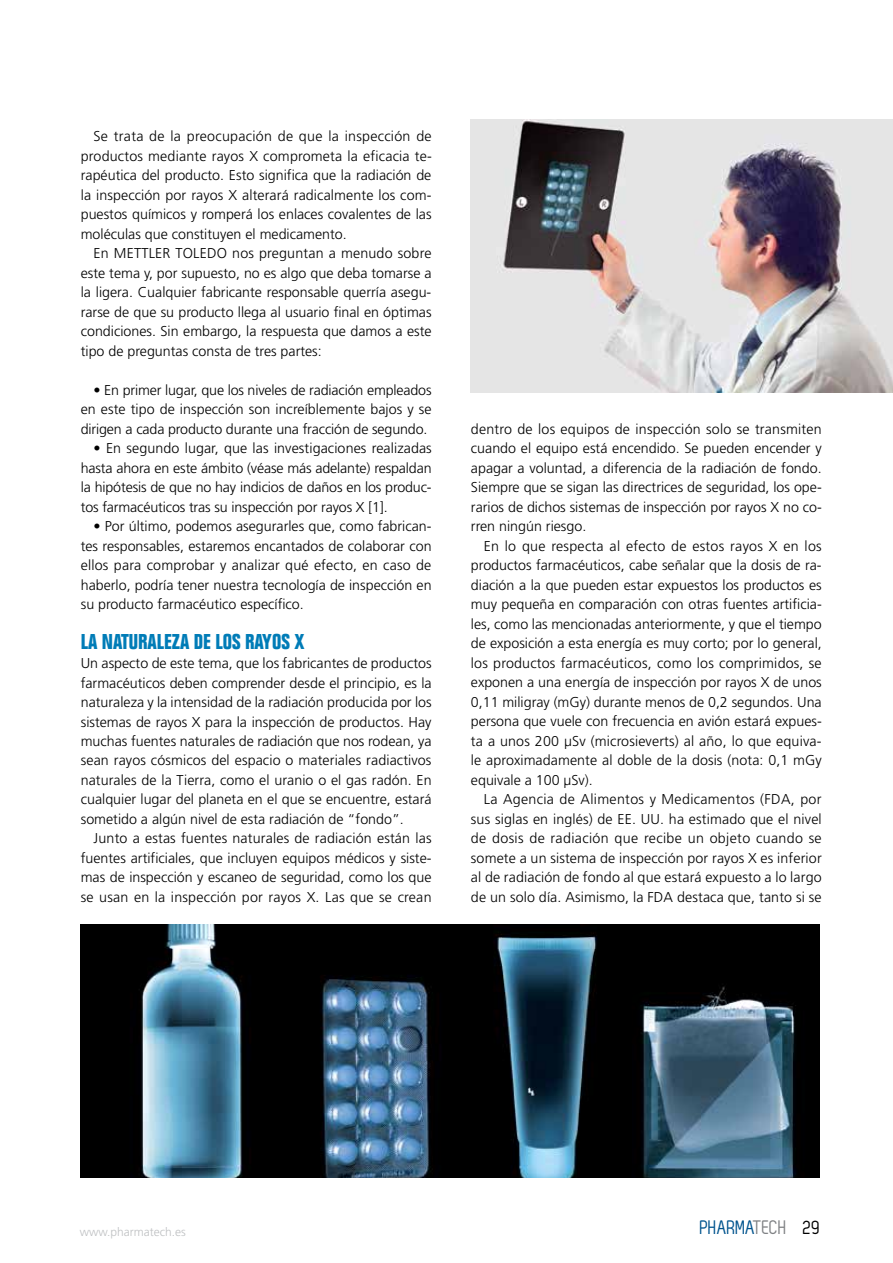
<style>
.page{position:relative;width:893px;height:1263px;background:#fff}
.page>*{position:absolute;margin:0;border:0;box-sizing:border-box;transform-origin:0 0}
.t1{font:700 condensed 21px "Folio";color:#007cb7}
.t2{font:19.5px "Zag";color:#00548e}
.t3{font:300 14.25px/19.5px "Frutiger";color:#000;text-align:justify}
.t4{font:300 12px "Frutiger";color:#bec0c2}
.s1{color:#808285}
.s2{color:#000}
</style>
<div class="page">
<img style="left:471px;top:119px;width:422px;height:273px">
<img style="left:80px;top:925px;width:739px;height:253px">
<p class="t3" style="left:81px;top:127px;width:353px;text-indent:13px">Se trata de la preocupación de que la inspección de productos mediante rayos X comprometa la eficacia te&shy;rapéutica del producto. Esto significa que la radiación de la inspección por rayos X alterará radicalmente los com&shy;puestos químicos y romperá los enlaces covalentes de las moléculas que constituyen el medicamento.</p>
<p class="t3" style="left:81px;top:244px;width:352px;text-indent:13px">En METTLER TOLEDO nos preguntan a menudo sobre este tema y, por supuesto, no es algo que deba tomarse a la ligera. Cualquier fabricante responsable querría asegu&shy;rarse de que su producto llega al usuario final en óptimas condiciones. Sin embargo, la respuesta que damos a este tipo de preguntas consta de tres partes:</p>
<p class="t3" style="left:81px;top:380px;width:352px;text-indent:13px">• En primer lugar, que los niveles de radiación empleados en este tipo de inspección son increíblemente bajos y se dirigen a cada producto durante una fracción de segundo.</p>
<p class="t3" style="left:81px;top:439px;width:352px;text-indent:13px">• En segundo lugar, que las investigaciones realizadas hasta ahora en este ámbito (véase más adelante) respaldan la hipótesis de que no hay indicios de daños en los produc&shy;tos farmacéuticos tras su inspección por rayos X [1].</p>
<p class="t3" style="left:81px;top:517px;width:352px;text-indent:13px">• Por último, podemos asegurarles que, como fabrican&shy;tes responsables, estaremos encantados de colaborar con ellos para comprobar y analizar qué efecto, en caso de haberlo, podría tener nuestra tecnología de inspección en su producto farmacéutico específico.</p>
<h1 class="t1" style="left:81px;top:629px;width:225px">LA NATURALEZA DE LOS RAYOS X</h1>
<p class="t3" style="left:81px;top:653px;width:352px">Un aspecto de este tema, que los fabricantes de productos farmacéuticos deben comprender desde el principio, es la naturaleza y la intensidad de la radiación producida por los sistemas de rayos X para la inspección de productos. Hay muchas fuentes naturales de radiación que nos rodean, ya sean rayos cósmicos del espacio o materiales radiactivos naturales de la Tierra, como el uranio o el gas radón. En cualquier lugar del planeta en el que se encuentre, estará sometido a algún nivel de esta radiación de “fondo”.</p>
<p class="t3" style="left:81px;top:829px;width:352px;text-indent:13px">Junto a estas fuentes naturales de radiación están las fuentes artificiales, que incluyen equipos médicos y siste&shy;mas de inspección y escaneo de seguridad, como los que se usan en la inspección por rayos X. Las que se crean</p>
<p class="t3" style="left:471px;top:419px;width:352px">dentro de los equipos de inspección solo se transmiten cuando el equipo está encendido. Se pueden encender y apagar a voluntad, a diferencia de la radiación de fondo.<br>Siempre que se sigan las directrices de seguridad, los ope&shy;rarios de dichos sistemas de inspección por rayos X no co&shy;rren ningún riesgo.</p>
<p class="t3" style="left:471px;top:536px;width:352px;text-indent:13px">En lo que respecta al efecto de estos rayos X en los productos farmacéuticos, cabe señalar que la dosis de ra&shy;diación a la que pueden estar expuestos los productos es muy pequeña en comparación con otras fuentes artificia&shy;les, como las mencionadas anteriormente, y que el tiempo de exposición a esta energía es muy corto; por lo general, los productos farmacéuticos, como los comprimidos, se exponen a una energía de inspección por rayos X de unos 0,11 miligray (mGy) durante menos de 0,2 segundos. Una persona que vuele con frecuencia en avión estará expues&shy;ta a unos 200 μSv (microsieverts) al año, lo que equiva&shy;le aproximadamente al doble de la dosis (nota: 0,1 mGy equivale a 100 μSv).</p>
<p class="t3" style="left:471px;top:790px;width:352px;text-indent:13px">La Agencia de Alimentos y Medicamentos (FDA, por sus siglas en inglés) de EE. UU. ha estimado que el nivel de dosis de radiación que recibe un objeto cuando se somete a un sistema de inspección por rayos X es inferior al de radiación de fondo al que estará expuesto a lo largo de un solo día. Asimismo, la FDA destaca que, tanto si se</p>
<p class="t4" style="left:80px;top:1225px;width:108px">www.pharmatech.es</p>
<h2 class="t2" style="left:700px;top:1217px;width:122px">PHARMA<span class="s1">TECH</span> <span class="s2">29</span></h2>
</div>
